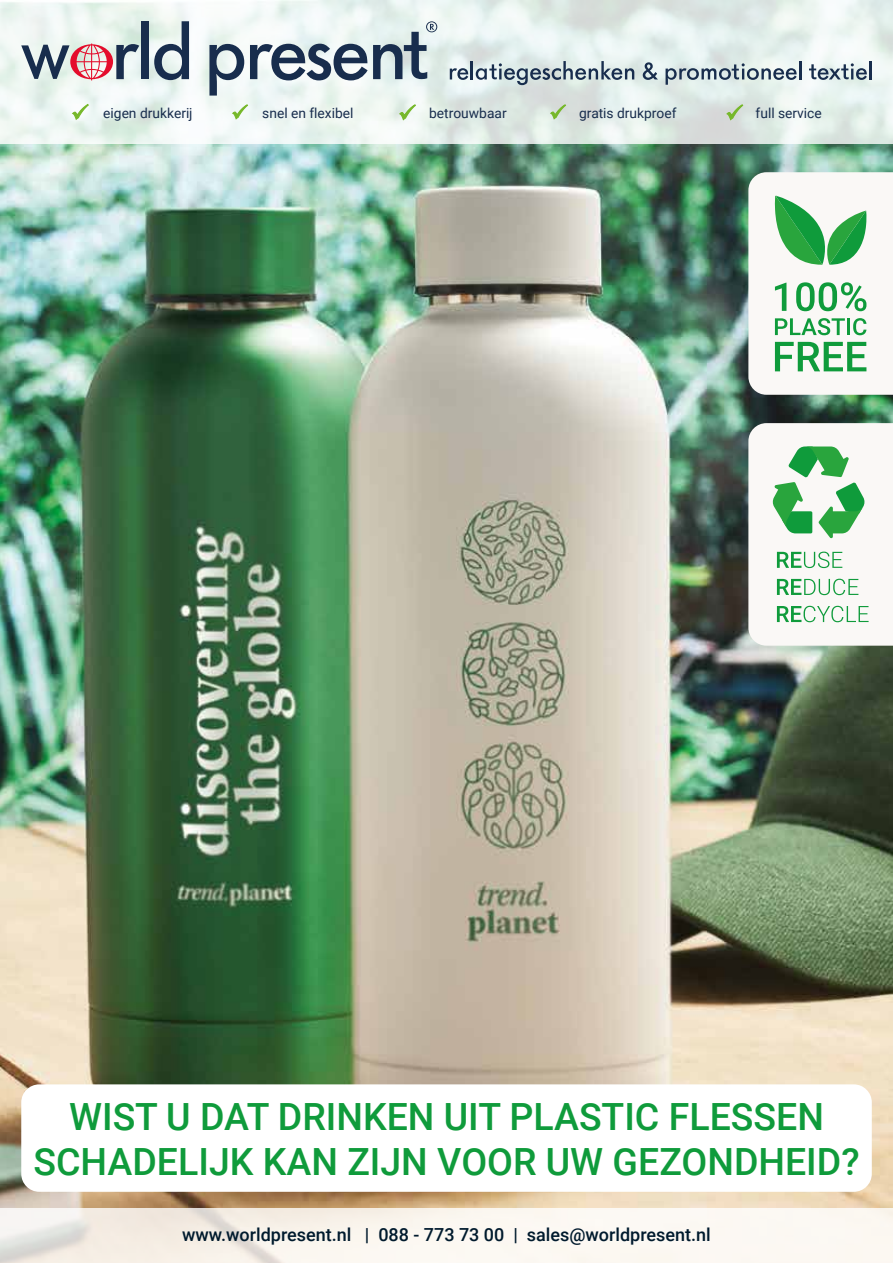
<style>
.page{position:relative;width:893px;height:1263px;background:#fff}
.page>*{position:absolute;margin:0;border:0;box-sizing:border-box;transform-origin:0 0}
.t1{font:500 37.5px/45px "Roboto";color:#0f9b3b;text-align:center}
.t2{font:500 18px "Roboto";color:#001a2d}
.t3{font:13.8px "Roboto";color:#182d4d}
</style>
<div class="page">
<img style="left:0;top:144px;width:893px;height:1064px">
<svg style="left:0;top:0;width:893px;height:144px"></svg>
<svg style="left:0;top:1208px;width:893px;height:55px;fill:#fbf7f1"></svg>
<svg style="left:450px;top:61px;width:184px;height:24px"></svg>
<svg style="left:643px;top:62px;width:15px;height:18px"></svg>
<hr style="left:799px;top:61px;width:3px;height:18px;background:#182d4d">
<hr style="left:869px;top:61px;width:3px;height:18px;background:#182d4d">
<svg style="left:666px;top:63px;width:131px;height:22px"></svg>
<svg style="left:809px;top:63px;width:58px;height:17px"></svg>
<div style="left:141px;top:21px;width:8px;height:58px;background:#182d4d"></div>
<svg style="left:154px;top:21px;width:35px;height:59px"></svg>
<svg style="left:209px;top:44px;width:35px;height:52px"></svg>
<svg style="left:250px;top:21px;width:187px;height:59px"></svg>
<svg style="left:21px;top:44px;width:118px;height:36px"></svg>
<svg style="left:71px;top:103px;width:19px;height:18px"></svg>
<svg style="left:231px;top:103px;width:18px;height:18px"></svg>
<svg style="left:398px;top:103px;width:19px;height:19px"></svg>
<svg style="left:549px;top:103px;width:18px;height:18px"></svg>
<svg style="left:725px;top:103px;width:19px;height:19px"></svg>
<svg style="left:748px;top:172px;width:145px;height:223px"></svg>
<svg style="left:748px;top:423px;width:145px;height:223px"></svg>
<div style="left:21px;top:1084px;width:851px;height:108px;background:#fff;border-radius:18px"></div>
<p class="t3" style="left:103px;top:103px;width:91px">eigen drukkerij</p>
<p class="t3" style="left:262px;top:103px;width:93px">snel en flexibel</p>
<p class="t3" style="left:429px;top:103px;width:79px">betrouwbaar</p>
<p class="t3" style="left:579px;top:103px;width:99px">gratis drukproef</p>
<p class="t3" style="left:756px;top:103px;width:68px">full service</p>
<p class="t1" style="left:33px;top:1092px;width:828px">WIST U DAT DRINKEN UIT PLASTIC FLESSEN<br>SCHADELIJK KAN ZIJN VOOR UW GEZONDHEID?</p>
<p class="t2" style="left:182px;top:1222px;width:530px">www.worldpresent.nl | 088 - 773 73 00 | sales@worldpresent.nl</p>
</div>
